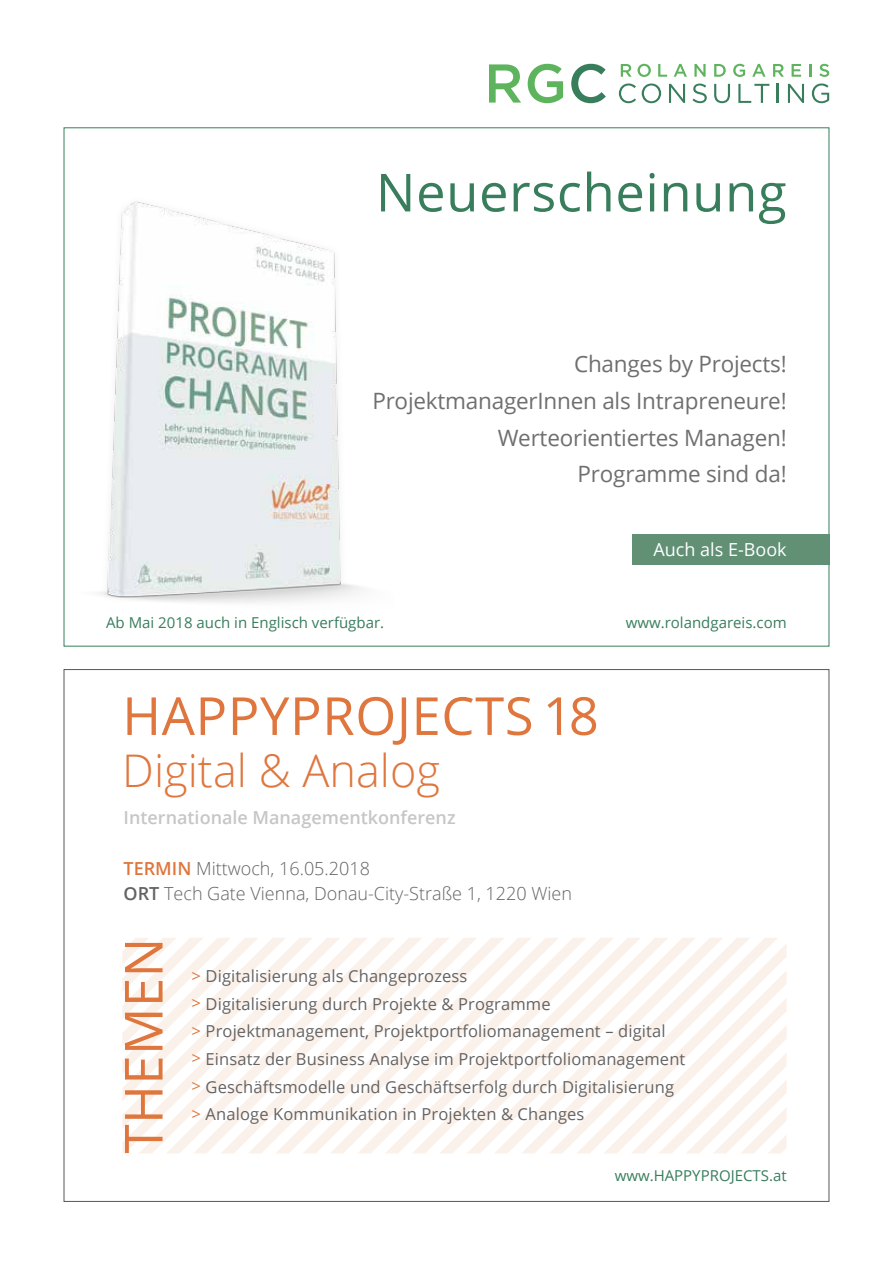
<style>
.page{position:relative;width:893px;height:1263px;background:#fff}
.page>*{position:absolute;margin:0;border:0;box-sizing:border-box;transform-origin:0 0}
.t1{font:52.65px "Open Sans";letter-spacing:.01em;color:#df763d}
.t2{font:52.5px "Open Sans";letter-spacing:.01em;color:#df763d}
.t3{font:52.5px "Open Sans";letter-spacing:.01em;color:#387e5c}
.t4{font:300 45px "Open Sans";color:#df763d}
.t5{font:22.5px/36.8px "Open Sans";letter-spacing:-.01em;color:#706f6f;text-align:right}
.t6{font:300 18px/25px "Open Sans";color:#646363}
.t7{font:600 18px "Open Sans";color:#c6c6c6}
.t8{font:18px "Open Sans";color:#fff}
.t9{font:16.5px/27.6px "Open Sans";letter-spacing:.01em;color:#646363}
.t10{font:15px "Open Sans";color:#387e5c}
.s1{font-weight:600;color:#df763d}
.s2{font-weight:600}
.s3{color:#df763d}
</style>
<div class="page">
<svg style="left:489px;top:64px;width:32px;height:39px"></svg>
<svg style="left:528px;top:64px;width:35px;height:39px"></svg>
<svg style="left:571px;top:64px;width:35px;height:39px"></svg>
<svg style="left:621px;top:64px;width:30px;height:13px"></svg>
<svg style="left:658px;top:64px;width:9px;height:13px"></svg>
<svg style="left:674px;top:64px;width:13px;height:13px"></svg>
<svg style="left:694px;top:64px;width:12px;height:13px"></svg>
<svg style="left:714px;top:64px;width:12px;height:13px"></svg>
<svg style="left:733px;top:64px;width:12px;height:13px"></svg>
<svg style="left:752px;top:64px;width:13px;height:13px"></svg>
<svg style="left:773px;top:64px;width:11px;height:13px"></svg>
<svg style="left:792px;top:64px;width:9px;height:13px"></svg>
<svg style="left:809px;top:64px;width:2px;height:13px"></svg>
<svg style="left:819px;top:64px;width:10px;height:13px"></svg>
<svg style="left:619px;top:83px;width:17px;height:20px"></svg>
<svg style="left:642px;top:83px;width:19px;height:20px"></svg>
<svg style="left:669px;top:84px;width:16px;height:19px"></svg>
<svg style="left:692px;top:84px;width:15px;height:19px"></svg>
<svg style="left:714px;top:84px;width:16px;height:19px"></svg>
<svg style="left:738px;top:84px;width:31px;height:19px"></svg>
<svg style="left:777px;top:84px;width:2px;height:19px"></svg>
<svg style="left:788px;top:84px;width:16px;height:19px"></svg>
<svg style="left:812px;top:83px;width:17px;height:20px"></svg>
<img style="left:63px;top:184px;width:300px;height:448px">
<svg style="left:125px;top:938px;width:14px;height:215px;fill:#fdf7f3"></svg>
<svg style="left:139px;top:938px;width:13px;height:215px"></svg>
<svg style="left:152px;top:938px;width:14px;height:215px;fill:#fdf7f3"></svg>
<svg style="left:166px;top:938px;width:14px;height:215px"></svg>
<svg style="left:180px;top:938px;width:13px;height:214px"></svg>
<svg style="left:193px;top:938px;width:14px;height:215px"></svg>
<svg style="left:207px;top:938px;width:13px;height:215px"></svg>
<svg style="left:220px;top:938px;width:14px;height:215px"></svg>
<svg style="left:234px;top:938px;width:14px;height:215px"></svg>
<svg style="left:248px;top:938px;width:14px;height:215px"></svg>
<svg style="left:262px;top:938px;width:13px;height:214px"></svg>
<svg style="left:275px;top:938px;width:14px;height:215px"></svg>
<svg style="left:289px;top:938px;width:13px;height:215px"></svg>
<svg style="left:302px;top:938px;width:14px;height:215px"></svg>
<svg style="left:316px;top:938px;width:14px;height:215px"></svg>
<svg style="left:330px;top:938px;width:14px;height:215px"></svg>
<svg style="left:344px;top:938px;width:13px;height:214px"></svg>
<svg style="left:357px;top:938px;width:14px;height:215px"></svg>
<svg style="left:371px;top:938px;width:14px;height:215px"></svg>
<svg style="left:385px;top:938px;width:13px;height:215px"></svg>
<svg style="left:398px;top:938px;width:14px;height:215px"></svg>
<svg style="left:412px;top:938px;width:13px;height:215px"></svg>
<svg style="left:425px;top:938px;width:14px;height:215px"></svg>
<svg style="left:439px;top:938px;width:14px;height:215px"></svg>
<svg style="left:453px;top:938px;width:14px;height:215px"></svg>
<svg style="left:467px;top:938px;width:13px;height:215px"></svg>
<svg style="left:480px;top:938px;width:14px;height:215px"></svg>
<svg style="left:494px;top:938px;width:14px;height:215px"></svg>
<svg style="left:508px;top:938px;width:13px;height:214px"></svg>
<svg style="left:521px;top:938px;width:14px;height:215px"></svg>
<svg style="left:535px;top:938px;width:14px;height:215px"></svg>
<svg style="left:549px;top:938px;width:14px;height:215px"></svg>
<svg style="left:563px;top:938px;width:13px;height:214px"></svg>
<svg style="left:576px;top:938px;width:211px;height:215px"></svg>
<div style="left:632px;top:534px;width:197px;height:31px;background:#619075"></div>
<h2 class="t3" style="left:376px;top:156px;width:412px">Neuerscheinung</h2>
<h3 class="t5" style="left:372px;top:345px;width:416px">Changes by Projects!<br>ProjektmanagerInnen als Intrapreneure!<br>Werteorientiertes Managen!<br>Programme sind da!</h3>
<p class="t8" style="left:653px;top:537px;width:135px">Auch als E-Book</p>
<p class="t10" style="left:106px;top:612px;width:280px">Ab Mai 2018 auch in Englisch verfügbar.</p>
<p class="t10" style="left:626px;top:612px;width:162px">www.rolandgareis.com</p>
<h2 class="t2" style="left:122px;top:680px;width:478px">HAPPYPROJECTS 18</h2>
<h3 class="t4" style="left:122px;top:740px;width:319px">Digital &amp; Analog</h3>
<p class="t7" style="left:124px;top:805px;width:334px">Internationale Managementkonferenz</p>
<p class="t6" style="left:124px;top:855px;width:450px"><span class="s1">TERMIN</span> Mittwoch, 16.05.2018<br><span class="s2">ORT</span> Tech Gate Vienna, Donau-City-Straße 1, 1220 Wien</p>
<h1 class="t1" style="left:107px;top:1153px;width:217px;rotate:-90deg">THEMEN</h1>
<p class="t9" style="left:191px;top:962px;width:496px"><span class="s3">&gt;</span> Digitalisierung als Changeprozess<br><span class="s3">&gt;</span> Digitalisierung durch Projekte &amp; Programme<br><span class="s3">&gt;</span> Projektmanagement, Projektportfoliomanagement – digital<br><span class="s3">&gt;</span> Einsatz der Business Analyse im Projektportfoliomanagement <span class="s3">&gt;</span> Geschäftsmodelle und Geschäftserfolg durch Digitalisierung <span class="s3">&gt;</span> Analoge Kommunikation in Projekten &amp; Changes</p>
<p class="t10" style="left:615px;top:1165px;width:173px">www.HAPPYPROJECTS.at</p>
</div>
